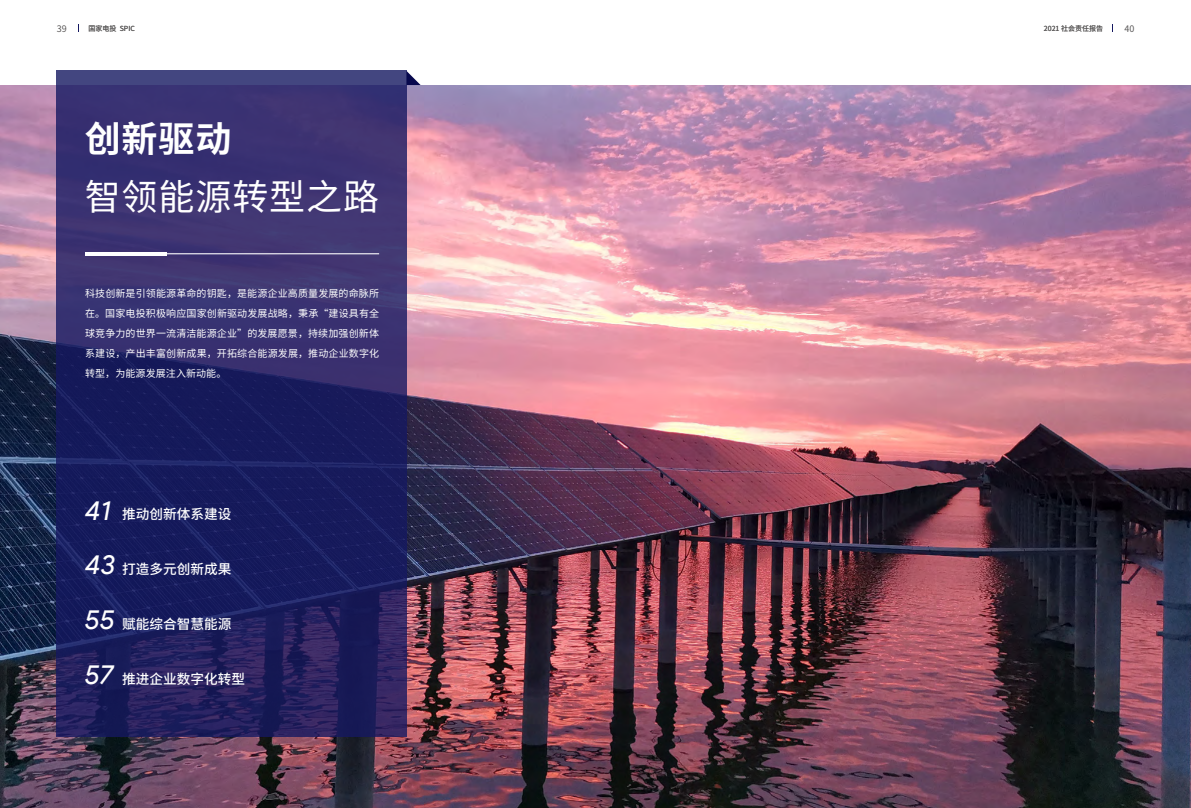
<style>
.page{position:relative;width:1191px;height:808px;background:#fff}
.page>*{position:absolute;margin:0;border:0;box-sizing:border-box;transform-origin:0 0}
.t1{font:36px "Source Han Sans CN";letter-spacing:.025em;color:#fff}
.t2{font:700 36px "Source Han Sans CN";color:#fff}
.t3{font:italic 27.1px "Product Sans";letter-spacing:-.005em;color:#fff}
.t4{font:500 13.7px "Source Han Sans CN";color:#fff}
.一级二级标题下面文字{font:10px/20px "Source Han Sans CN";letter-spacing:.015em;color:#fff;text-align:justify}
.t5{font:9px "Source Han Sans CN";color:#595757}
.t6{font:7px "Source Han Sans CN";color:#595757}
</style>
<div class="page">
<img style="left:0;top:85px;width:1191px;height:723px">
<svg style="left:56px;top:71px;width:350px;height:666px;background:#2a2766"></svg>
<svg style="left:406px;top:71px;width:14px;height:14px"></svg>
<hr style="left:86px;top:252px;width:81px;height:4px;background:#fff">
<hr style="left:86px;top:253px;width:293px;height:1px;background:#fff">
<p class="t5" style="left:57px;top:23px;width:11px">39</p>
<p class="t6" style="left:89px;top:24px;width:48px">国家电投 SPIC</p>
<p class="t6" style="left:1044px;top:24px;width:61px">2021 社会责任报告</p>
<p class="t5" style="left:1124px;top:23px;width:11px">40</p>
<p class="t2" style="left:85px;top:119px;width:148px">创新驱动</p>
<p class="t1" style="left:85px;top:177px;width:296px">智领能源转型之路</p>
<p class="一级二级标题下面文字" style="left:85px;top:284px;width:296px">科技创新是引领能源革命的钥匙，是能源企业高质量发展的命脉所在。国家电投积极响应国家创新驱动发展战略，秉承“建设具有全球竞争力的世界一流清洁能源企业”的发展愿景，持续加强创新体系建设，产出丰富创新成果，开拓综合能源发展，推动企业数字化转型，为能源发展注入新动能。</p>
<p class="t3" style="left:85px;top:494px;width:28px">41</p>
<p class="t4" style="left:122px;top:506px;width:111px">推动创新体系建设</p>
<p class="t3" style="left:85px;top:548px;width:32px">43</p>
<p class="t4" style="left:122px;top:561px;width:111px">打造多元创新成果</p>
<p class="t3" style="left:85px;top:603px;width:32px">55</p>
<p class="t4" style="left:122px;top:616px;width:111px">赋能综合智慧能源</p>
<p class="t3" style="left:85px;top:658px;width:30px">57</p>
<p class="t4" style="left:122px;top:671px;width:124px">推进企业数字化转型</p>
</div>
